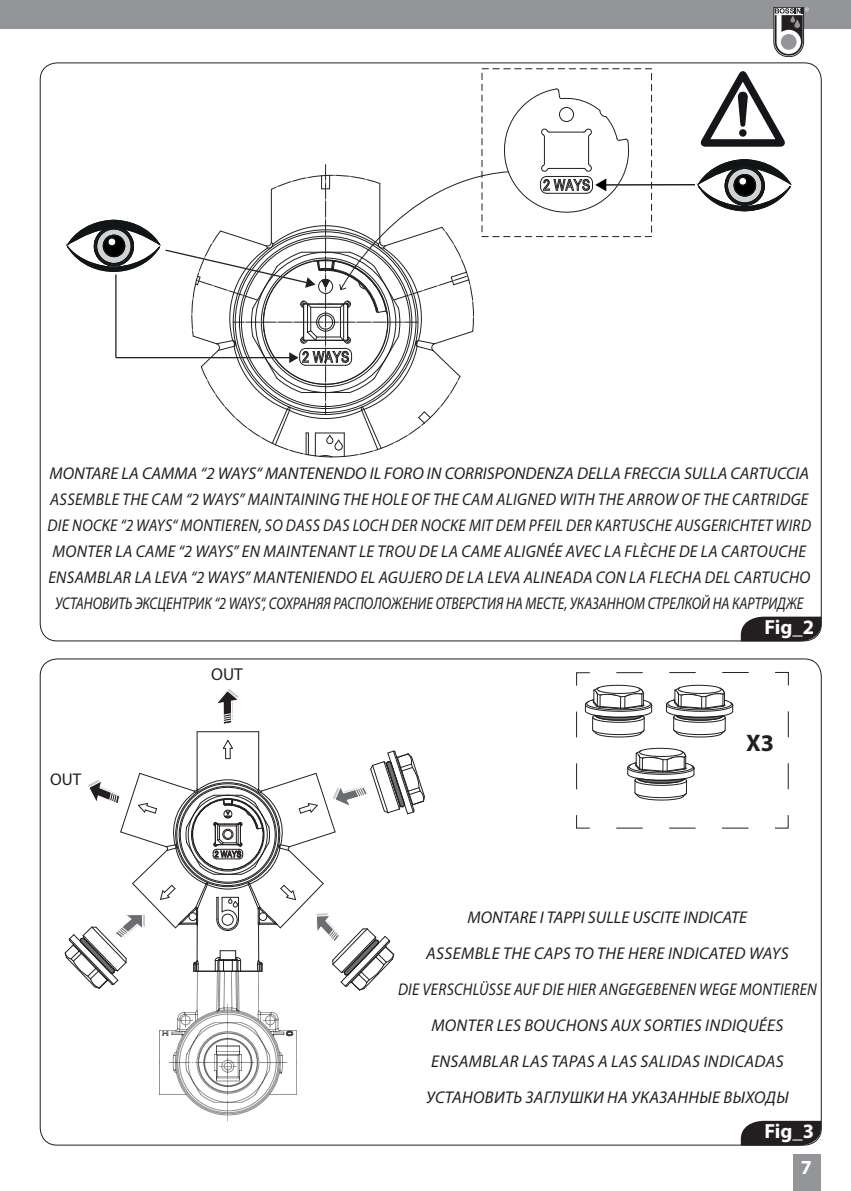
<style>
.page{position:relative;width:851px;height:1191px;background:#fff}
.page>*{position:absolute;margin:0;border:0;box-sizing:border-box;transform-origin:0 0}
.t1{font:700 24px "Myriad Pro";color:#231f20}
.t2{font:700 20.4px "Myriad Pro";letter-spacing:-.01em;color:#fff}
.t3{font:700 20px "Myriad Pro";color:#fff}
.t4{font:17.2px "Myriad Pro";color:#231f20}
.t5{font:italic 17px "Myriad Pro";letter-spacing:.02em;color:#231f20}
.t6{font:italic 17px "Myriad Pro";color:#231f20}
.t7{font:italic 17px "Myriad Pro";color:#231f20;scale:.83 1}
.t8{font:italic 17px "Myriad Pro";letter-spacing:.02em;color:#231f20;scale:.91 1}
.t9{font:italic 17px "Myriad Pro";letter-spacing:.02em;color:#231f20;scale:.94 1}
.t10{font:italic 17px "Myriad Pro";letter-spacing:.02em;color:#231f20;scale:.95 1}
.t11{font:italic 17px "Myriad Pro";letter-spacing:.02em;color:#231f20;scale:.96 1}
.t12{font:italic 17px "Myriad Pro";letter-spacing:.02em;color:#231f20;scale:.9 1}
.t13{font:17px "Myriad Pro";color:#231f20}
</style>
<div class="page">
<div style="left:792px;top:1154px;width:28px;height:37px;background:#939598"></div>
<div style="left:0;top:0;width:850px;height:28px;background:#939598"></div>
<svg style="left:773px;top:7px;width:35px;height:50px"></svg>
<svg style="left:740px;top:616px;width:81px;height:25px;background:#393536"></svg>
<hr style="left:197px;top:731px;width:62px;height:1px;background:#231f20">
<hr style="left:197px;top:731px;width:1px;height:58px;background:#231f20">
<hr style="left:258px;top:731px;width:1px;height:58px;background:#231f20">
<svg style="left:217px;top:689px;width:22px;height:35px"></svg>
<svg style="left:65px;top:740px;width:359px;height:381px"></svg>
<div style="left:191px;top:798px;width:73px;height:73px;border:1px solid #231f20;border-radius:50%"></div>
<svg style="left:740px;top:1120px;width:81px;height:25px;background:#3a3738"></svg>
<svg style="left:700px;top:71px;width:85px;height:76px"></svg>
<svg style="left:698px;top:159px;width:92px;height:52px"></svg>
<div style="left:727px;top:168px;width:35px;height:35px;border:1px solid #111516;border-radius:50%"></div>
<div style="left:725px;top:166px;width:39px;height:39px;border:1px solid #111516;border-radius:50%"></div>
<div style="left:738px;top:177px;width:8px;height:8px;border:1px solid #111516;border-radius:50%"></div>
<div style="left:733px;top:174px;width:22px;height:22px;border:1px solid #111516;border-radius:50%"></div>
<hr style="left:604px;top:184px;width:90px;height:1px;background:#000">
<svg style="left:67px;top:89px;width:565px;height:368px"></svg>
<svg style="left:576px;top:672px;width:212px;height:156px"></svg>
<p class="t6" style="left:49px;top:463px;width:761px">MONTARE LA CAMMA “2 WAYS“ MANTENENDO IL FORO IN CORRISPONDENZA DELLA FRECCIA SULLA CARTUCCIA</p>
<p class="t9" style="left:50px;top:489px;width:808px">ASSEMBLE THE CAM “2 WAYS” MAINTAINING THE HOLE OF THE CAM ALIGNED WITH THE ARROW OF THE CARTRIDGE</p>
<p class="t8" style="left:48px;top:515px;width:840px">DIE NOCKE “2 WAYS“ MONTIEREN, SO DASS DAS LOCH DER NOCKE MIT DEM PFEIL DER KARTUSCHE AUSGERICHTET WIRD</p>
<p class="t11" style="left:53px;top:541px;width:786px">MONTER LA CAME “2 WAYS” EN MAINTENANT LE TROU DE LA CAME ALIGNÉE AVEC LA FLÈCHE DE LA CARTOUCHE</p>
<p class="t10" style="left:48px;top:567px;width:803px">ENSAMBLAR LA LEVA “2 WAYS” MANTENIENDO EL AGUJERO DE LA LEVA ALINEADA CON LA FLECHA DEL CARTUCHO</p>
<p class="t7" style="left:55px;top:593px;width:903px">УСТАНОВИТЬ ЭКСЦЕНТРИК “2 WAYS“, СОХРАНЯЯ РАСПОЛОЖЕНИЕ ОТВЕРСТИЯ НА МЕСТЕ, УКАЗАННОМ СТРЕЛКОЙ НА КАРТРИДЖЕ</p>
<p class="t13" style="left:50px;top:769px;width:33px">OUT</p>
<p class="t4" style="left:211px;top:664px;width:33px">OUT</p>
<p class="t2" style="left:764px;top:614px;width:51px">Fig_2</p>
<p class="t1" style="left:746px;top:727px;width:30px">X3</p>
<p class="t6" style="left:467px;top:907px;width:281px">MONTARE I TAPPI SULLE USCITE INDICATE</p>
<p class="t5" style="left:426px;top:943px;width:364px">ASSEMBLE THE CAPS TO THE HERE INDICATED WAYS</p>
<p class="t12" style="left:398px;top:979px;width:467px">DIE VERSCHLÜSSE AUF DIE HIER ANGEGEBENEN WEGE MONTIEREN</p>
<p class="t5" style="left:431px;top:1015px;width:353px">MONTER LES BOUCHONS AUX SORTIES INDIQUÉES</p>
<p class="t5" style="left:431px;top:1051px;width:354px">ENSAMBLAR LAS TAPAS A LAS SALIDAS INDICADAS</p>
<p class="t5" style="left:426px;top:1087px;width:364px">УСТАНОВИТЬ ЗАГЛУШКИ НА УКАЗАННЫЕ ВЫХОДЫ</p>
<p class="t2" style="left:764px;top:1118px;width:51px">Fig_3</p>
<p class="t3" style="left:800px;top:1154px;width:13px">7</p>
</div>
